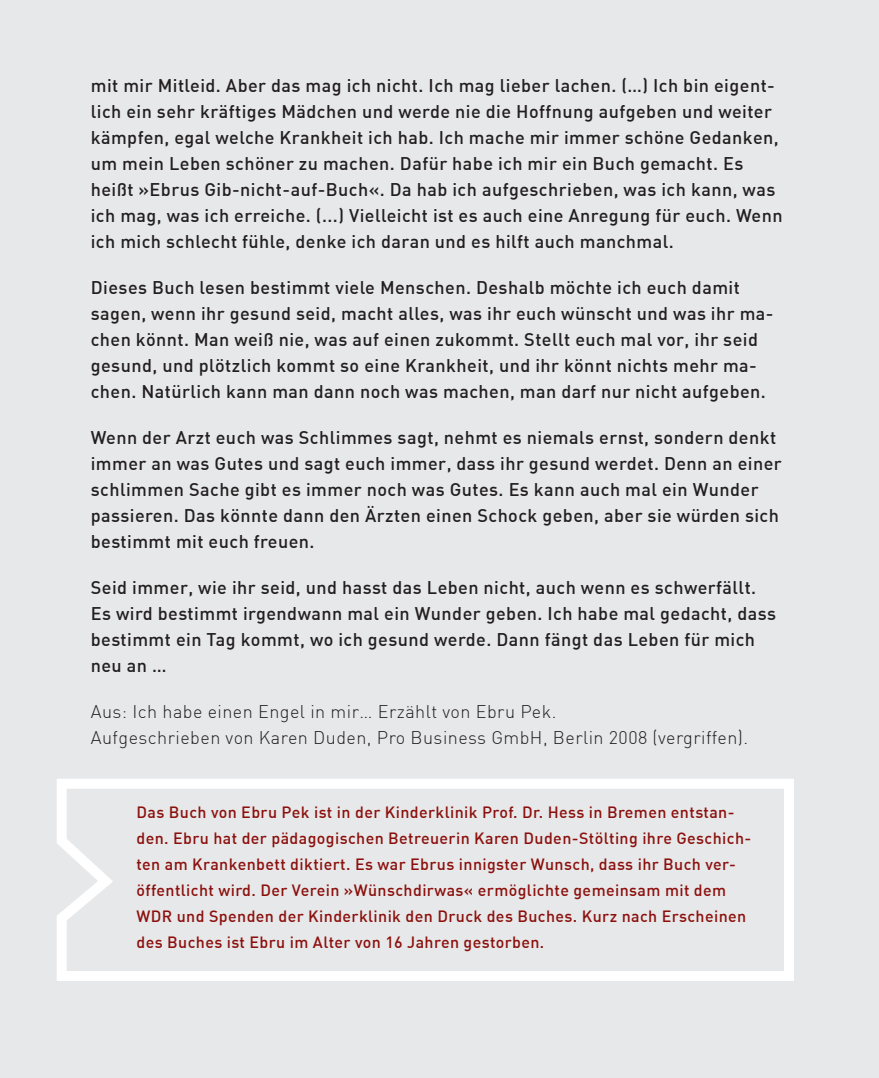
<style>
.page{position:relative;width:879px;height:1078px;background:#fff}
.page>*{position:absolute;margin:0;border:0;box-sizing:border-box;transform-origin:0 0}
.t1{font:500 18px/26px "DIN";letter-spacing:.025em;color:#231f20}
.t2{font:300 18px/26px "DIN";letter-spacing:.025em;color:#231f20}
.t3{font:500 16px/26px "DIN";letter-spacing:.025em;color:#8b100d}
</style>
<div class="page">
<div style="left:0;top:0;width:879px;height:1077px;background:#e7e8e9"></div>
<svg style="left:57px;top:779px;width:737px;height:201px"></svg>
<p class="t1" style="left:91px;top:72px;width:693px">mit mir mitleid. Aber das mag ich nicht. Ich mag lieber lachen. (…) Ich bin eigent&shy;lich ein sehr kräftiges mädchen und werde nie die Hoffnung aufgeben und weiter kämpfen, egal welche Krankheit ich hab. Ich mache mir immer schöne gedanken, um mein leben schöner zu machen. dafür habe ich mir ein Buch gemacht. Es heißt »Ebrus gib-nicht-auf-Buch«. da hab ich aufgeschrieben, was ich kann, was ich mag, was ich erreiche. (...) Vielleicht ist es auch eine Anregung für euch. Wenn ich mich schlecht fühle, denke ich daran und es hilft auch manchmal.</p>
<p class="t1" style="left:91px;top:274px;width:684px">dieses Buch lesen bestimmt viele menschen. deshalb möchte ich euch damit sagen, wenn ihr gesund seid, macht alles, was ihr euch wünscht und was ihr ma&shy;chen könnt. man weiß nie, was auf einen zukommt. Stellt euch mal vor, ihr seid gesund, und plötzlich kommt so eine Krankheit, und ihr könnt nichts mehr ma&shy;chen. Natürlich kann man dann noch was machen, man darf nur nicht aufgeben.</p>
<p class="t1" style="left:91px;top:424px;width:692px">Wenn der Arzt euch was Schlimmes sagt, nehmt es niemals ernst, sondern denkt immer an was gutes und sagt euch immer, dass ihr gesund werdet. denn an einer schlimmen Sache gibt es immer noch was gutes. Es kann auch mal ein Wunder passieren. das könnte dann den Ärzten einen Schock geben, aber sie würden sich bestimmt mit euch freuen.</p>
<p class="t1" style="left:91px;top:574px;width:687px">Seid immer, wie ihr seid, und hasst das leben nicht, auch wenn es schwerfällt.<br>Es wird bestimmt irgendwann mal ein Wunder geben. Ich habe mal gedacht, dass bestimmt ein tag kommt, wo ich gesund werde. dann fängt das leben für mich neu an …</p>
<p class="t2" style="left:91px;top:698px;width:659px">Aus: Ich habe einen Engel in mir… Erzählt von Ebru Pek.<br>Aufgeschrieben von Karen Duden, Pro Business GmbH, Berlin 2008 (vergriffen).</p>
<p class="t3" style="left:136px;top:798px;width:616px">das Buch von Ebru Pek ist in der Kinderklinik Prof. dr. Hess in Bremen entstan&shy;den. Ebru hat der pädagogischen Betreuerin Karen duden-Stölting ihre geschich&shy;ten am Krankenbett diktiert. Es war Ebrus innigster Wunsch, dass ihr Buch ver&shy;öffentlicht wird. der Verein »Wünschdirwas« ermöglichte gemeinsam mit dem WdR und Spenden der Kinderklinik den druck des Buches. Kurz nach Erscheinen des Buches ist Ebru im Alter von 16 Jahren gestorben.</p>
</div>
